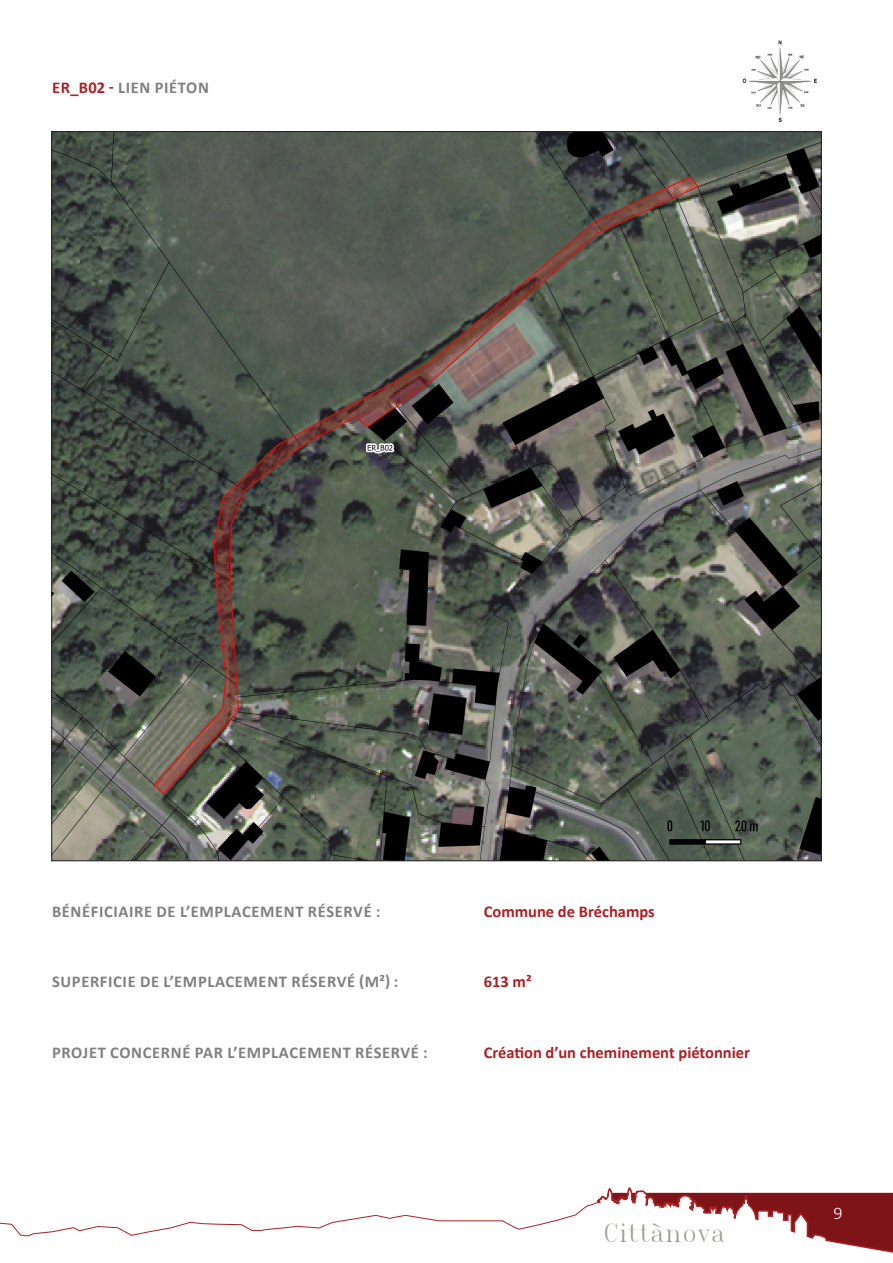
<style>
.page{position:relative;width:893px;height:1263px;background:#fff}
.page>*{position:absolute;margin:0;border:0;box-sizing:border-box;transform-origin:0 0}
.t1{font:24.6px "Roman T";letter-spacing:-.01em;color:#9b9d91;scale:.87 1}
.t2{font:300 18px "Calibri";color:#fff}
.t3{font:700 16.5px "Calibri";letter-spacing:.04em;color:#808080}
.t4{font:700 16.5px "Calibri";color:#ab2126}
.s1{color:#ab2126}
</style>
<div class="page">
<img style="left:54px;top:133px;width:765px;height:726px">
<img style="left:742px;top:40px;width:75px;height:82px">
<svg style="left:0;top:1187px;width:893px;height:66px"></svg>
<p class="t3" style="left:52px;top:76px;width:158px"><span class="s1">ER_B02 -</span> LIEN PIÉTON</p>
<p class="t3" style="left:52px;top:899px;width:330px">BÉNÉFICIAIRE DE L’EMPLACEMENT RÉSERVÉ :</p>
<p class="t4" style="left:484px;top:899px;width:173px">Commune de Bréchamps</p>
<p class="t3" style="left:52px;top:970px;width:348px">SUPERFICIE DE L’EMPLACEMENT RÉSERVÉ (M²) :</p>
<p class="t4" style="left:484px;top:970px;width:49px">613 m²</p>
<p class="t3" style="left:52px;top:1040px;width:377px">PROJET CONCERNÉ PAR L’EMPLACEMENT RÉSERVÉ :</p>
<p class="t4" style="left:484px;top:1040px;width:268px">Création d’un cheminement piétonnier</p>
<p class="t1" style="left:603px;top:1216px;width:142px">Cittànova</p>
<p class="t2" style="left:833px;top:1202px;width:11px">9</p>
</div>
